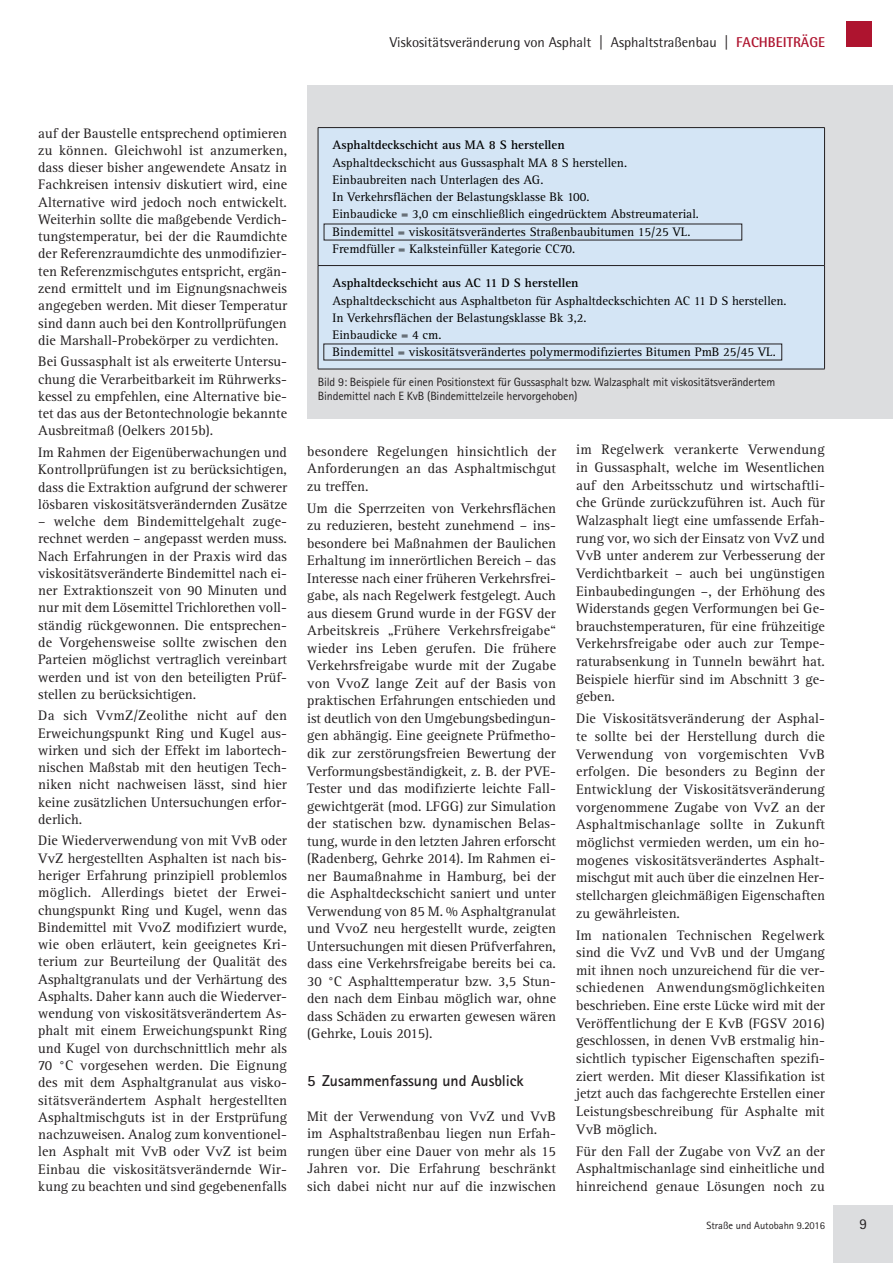
<style>
.page{position:relative;width:893px;height:1263px;background:#fff}
.page>*{position:absolute;margin:0;border:0;box-sizing:border-box;transform-origin:0 0}
.t1{font:700 15.75px "Rotis Sans Serif W1 G";letter-spacing:-.005em;color:#231f20}
.t2{font:15px "Rotis Sans Serif W1 G";color:#231f20}
.t3{font:14.25px/17.2px "Rotis Serif W1 G";color:#231f20;text-align:justify}
.t4{font:14.25px "Rotis Semi Sans W1 G";color:#231f20}
.t5{font:12.75px/17.2px "Rotis Serif W1 G";color:#000}
.t6{font:700 12.75px "Rotis Serif W1 G";color:#000}
.t7{font:12px/13.5px "Rotis Sans Serif W1 G";letter-spacing:-.015em;color:#231f20}
.t8{font:10.5px "Rotis Sans Serif W1 G";color:#231f20}
.s1{font-weight:700;color:#ae142f}
</style>
<div class="page">
<div style="left:833px;top:1205px;width:60px;height:58px;background:#dcdddf"></div>
<div style="left:846px;top:21px;width:26px;height:26px;background:#ae142f"></div>
<div style="left:308px;top:85px;width:585px;height:334px;background:#dcdddf"></div>
<div style="left:319px;top:128px;width:505px;height:241px;background:#d4e5f5"></div>
<hr style="left:318px;top:127px;width:507px;height:1px;background:#231f20">
<hr style="left:318px;top:128px;width:1px;height:137px;background:#231f20">
<hr style="left:824px;top:128px;width:1px;height:137px;background:#231f20">
<hr style="left:318px;top:265px;width:507px;height:1px;background:#231f20">
<hr style="left:318px;top:266px;width:1px;height:103px;background:#231f20">
<hr style="left:824px;top:266px;width:1px;height:103px;background:#231f20">
<hr style="left:318px;top:369px;width:507px;height:1px;background:#231f20">
<p class="t4" style="left:390px;top:34px;width:437px">Viskositätsveränderung von Asphalt | Asphaltstraßenbau | <span class="s1">FACHBEITRÄGE</span></p>
<p class="t3" style="left:38px;top:124px;width:250px">auf der Baustelle entsprechend optimieren zu können. Gleichwohl ist anzumerken, dass dieser bisher angewendete Ansatz in Fachkreisen intensiv diskutiert wird, eine Alternative wird jedoch noch entwickelt.<br>Weiterhin sollte die maßgebende Verdich&shy;tungstemperatur, bei der die Raumdichte der Referenzraumdichte des unmodifizier&shy;ten Referenzmischgutes entspricht, ergän&shy;zend ermittelt und im Eignungsnachweis angegeben werden. Mit dieser Temperatur sind dann auch bei den Kontrollprüfungen die Marshall-Probekörper zu verdichten.</p>
<p class="t3" style="left:38px;top:353px;width:250px">Bei Gussasphalt ist als erweiterte Untersu&shy;chung die Verarbeitbarkeit im Rührwerks&shy;kessel zu empfehlen, eine Alternative bie&shy;tet das aus der Betontechnologie bekannte Ausbreitmaß (Oelkers 2015b).</p>
<p class="t3" style="left:38px;top:444px;width:250px">Im Rahmen der Eigenüberwachungen und Kontrollprüfungen ist zu berücksichtigen, dass die Extraktion aufgrund der schwerer lösbaren viskositätsverändernden Zusätze</p>
<p class="t3" style="left:38px;top:513px;width:250px">– welche dem Bindemittelgehalt zuge&shy;rechnet werden – angepasst werden muss.<br>Nach Erfahrungen in der Praxis wird das viskositätsveränderte Bindemittel nach ei&shy;ner Extraktionszeit von 90 Minuten und nur mit dem Lösemittel Trichlorethen voll&shy;ständig rückgewonnen. Die entsprechen&shy;de Vorgehensweise sollte zwischen den Parteien möglichst vertraglich vereinbart werden und ist von den beteiligten Prüf&shy;stellen zu berücksichtigen.</p>
<p class="t3" style="left:38px;top:707px;width:250px">Da sich VvmZ/Zeolithe nicht auf den Erweichungspunkt Ring und Kugel aus&shy;wirken und sich der Effekt im labortech&shy;nischen Maßstab mit den heutigen Tech&shy;niken nicht nachweisen lässt, sind hier keine zusätzlichen Untersuchungen erfor&shy;derlich.</p>
<p class="t3" style="left:38px;top:832px;width:250px">Die Wiederverwendung von mit VvB oder VvZ hergestellten Asphalten ist nach bis&shy;heriger Erfahrung prinzipiell problemlos möglich. Allerdings bietet der Erwei&shy;chungspunkt Ring und Kugel, wenn das Bindemittel mit VvoZ modifiziert wurde, wie oben erläutert, kein geeignetes Kri&shy;terium zur Beurteilung der Qualität des Asphaltgranulats und der Verhärtung des Asphalts. Daher kann auch die Wiederver&shy;wendung von viskositätsverändertem As&shy;phalt mit einem Erweichungspunkt Ring und Kugel von durchschnittlich mehr als 70 °C vorgesehen werden. Die Eignung des mit dem Asphaltgranulat aus visko&shy;sitätsverändertem Asphalt hergestellten Asphaltmischguts ist in der Erstprüfung nachzuweisen. Analog zum konventionel&shy;len Asphalt mit VvB oder VvZ ist beim Einbau die viskositätsverändernde Wir&shy;kung zu beachten und sind gegebenenfalls</p>
<p class="t6" style="left:333px;top:137px;width:234px">Asphaltdeckschicht aus MA 8 S herstellen</p>
<p class="t5" style="left:333px;top:154px;width:368px">Asphaltdeckschicht aus Gussasphalt MA 8 S herstellen.<br>Einbaubreiten nach Unterlagen des AG.<br>In Verkehrsflächen der Belastungsklasse Bk 100.<br>Einbaudicke = 3,0 cm einschließlich eingedrücktem Abstreumaterial.<br>Bindemittel = viskositätsverändertes Straßenbaubitumen 15/25 VL.<br>Fremdfüller = Kalksteinfüller Kategorie CC70.</p>
<p class="t6" style="left:333px;top:275px;width:248px">Asphaltdeckschicht aus AC 11 D S herstellen</p>
<p class="t5" style="left:333px;top:292px;width:456px">Asphaltdeckschicht aus Asphaltbeton für Asphaltdeckschichten AC 11 D S herstellen.<br>In Verkehrsflächen der Belastungsklasse Bk 3,2.<br>Einbaudicke = 4 cm.<br>Bindemittel = viskositätsverändertes polymermodifiziertes Bitumen PmB 25/45 VL.</p>
<p class="t7" style="left:318px;top:376px;width:459px">Bild 9: Beispiele für einen Positionstext für Gussasphalt bzw. Walzasphalt mit viskositätsverändertem<br>Bindemittel nach E KvB (Bindemittelzeile hervorgehoben)</p>
<p class="t3" style="left:307px;top:442px;width:250px">besondere Regelungen hinsichtlich der Anforderungen an das Asphaltmischgut zu treffen.</p>
<p class="t3" style="left:307px;top:499px;width:250px">Um die Sperrzeiten von Verkehrsflächen zu reduzieren, besteht zunehmend – ins&shy;besondere bei Maßnahmen der Baulichen Erhaltung im innerörtlichen Bereich – das Interesse nach einer früheren Verkehrsfrei&shy;gabe, als nach Regelwerk festgelegt. Auch aus diesem Grund wurde in der FGSV der Arbeitskreis „Frühere Verkehrsfreigabe“ wieder ins Leben gerufen. Die frühere Verkehrsfreigabe wurde mit der Zugabe von VvoZ lange Zeit auf der Basis von praktischen Erfahrungen entschieden und ist deutlich von den Umgebungsbedingun&shy;gen abhängig. Eine geeignete Prüfmetho&shy;dik zur zerstörungsfreien Bewertung der Verformungsbeständigkeit, z. B. der PVE-Tester und das modifizierte leichte Fall&shy;gewichtgerät (mod. LFGG) zur Simulation der statischen bzw. dynamischen Belas&shy;tung, wurde in den letzten Jahren erforscht (Radenberg, Gehrke 2014). Im Rahmen ei&shy;ner Baumaßnahme in Hamburg, bei der die Asphaltdeckschicht saniert und unter Verwendung von 85 M. % Asphaltgranulat und VvoZ neu hergestellt wurde, zeigten Untersuchungen mit diesen Prüfverfahren, dass eine Verkehrsfreigabe bereits bei ca.<br>30 °C Asphalttemperatur bzw. 3,5 Stun&shy;den nach dem Einbau möglich war, ohne dass Schäden zu erwarten gewesen wären (Gehrke, Louis 2015).</p>
<p class="t1" style="left:307px;top:1070px;width:218px">5 Zusammenfassung und Ausblick</p>
<p class="t3" style="left:307px;top:1107px;width:250px">Mit der Verwendung von VvZ und VvB im Asphaltstraßenbau liegen nun Erfah&shy;rungen über eine Dauer von mehr als 15<br>Jahren vor. Die Erfahrung beschränkt sich dabei nicht nur auf die inzwischen</p>
<p class="t3" style="left:576px;top:441px;width:250px;line-height:17.7px">im Regelwerk verankerte Verwendung in Gussasphalt, welche im Wesentlichen auf den Arbeitsschutz und wirtschaftli&shy;che Gründe zurückzuführen ist. Auch für Walzasphalt liegt eine umfassende Erfah&shy;rung vor, wo sich der Einsatz von VvZ und VvB unter anderem zur Verbesserung der Verdichtbarkeit – auch bei ungünstigen Einbaubedingungen –, der Erhöhung des Widerstands gegen Verformungen bei Ge&shy;brauchstemperaturen, für eine frühzeitige Verkehrsfreigabe oder auch zur Tempe&shy;raturabsenkung in Tunneln bewährt hat.<br>Beispiele hierfür sind im Abschnitt 3 ge&shy;geben.</p>
<p class="t3" style="left:576px;top:710px;width:250px;line-height:17.7px">Die Viskositätsveränderung der Asphal&shy;te sollte bei der Herstellung durch die Verwendung von vorgemischten VvB erfolgen. Die besonders zu Beginn der Entwicklung der Viskositätsveränderung vorgenommene Zugabe von VvZ an der Asphaltmischanlage sollte in Zukunft möglichst vermieden werden, um ein ho&shy;mogenes viskositätsverändertes Asphalt&shy;mischgut mit auch über die einzelnen Her&shy;stellchargen gleichmäßigen Eigenschaften zu gewährleisten.</p>
<p class="t3" style="left:576px;top:926px;width:250px;line-height:17.7px">Im nationalen Technischen Regelwerk sind die VvZ und VvB und der Umgang mit ihnen noch unzureichend für die ver&shy;schiedenen Anwendungsmöglichkeiten beschrieben. Eine erste Lücke wird mit der Veröffentlichung der E KvB (FGSV 2016) geschlossen, in denen VvB erstmalig hin&shy;sichtlich typischer Eigenschaften spezifi&shy;ziert werden. Mit dieser Klassifikation ist jetzt auch das fachgerechte Erstellen einer Leistungsbeschreibung für Asphalte mit VvB möglich.</p>
<p class="t3" style="left:576px;top:1142px;width:250px;line-height:17.7px">Für den Fall der Zugabe von VvZ an der Asphaltmischanlage sind einheitliche und hinreichend genaue Lösungen noch zu</p>
<p class="t8" style="left:706px;top:1219px;width:120px">Straße und Autobahn 9.2016</p>
<p class="t2" style="left:859px;top:1215px;width:9px">9</p>
</div>
